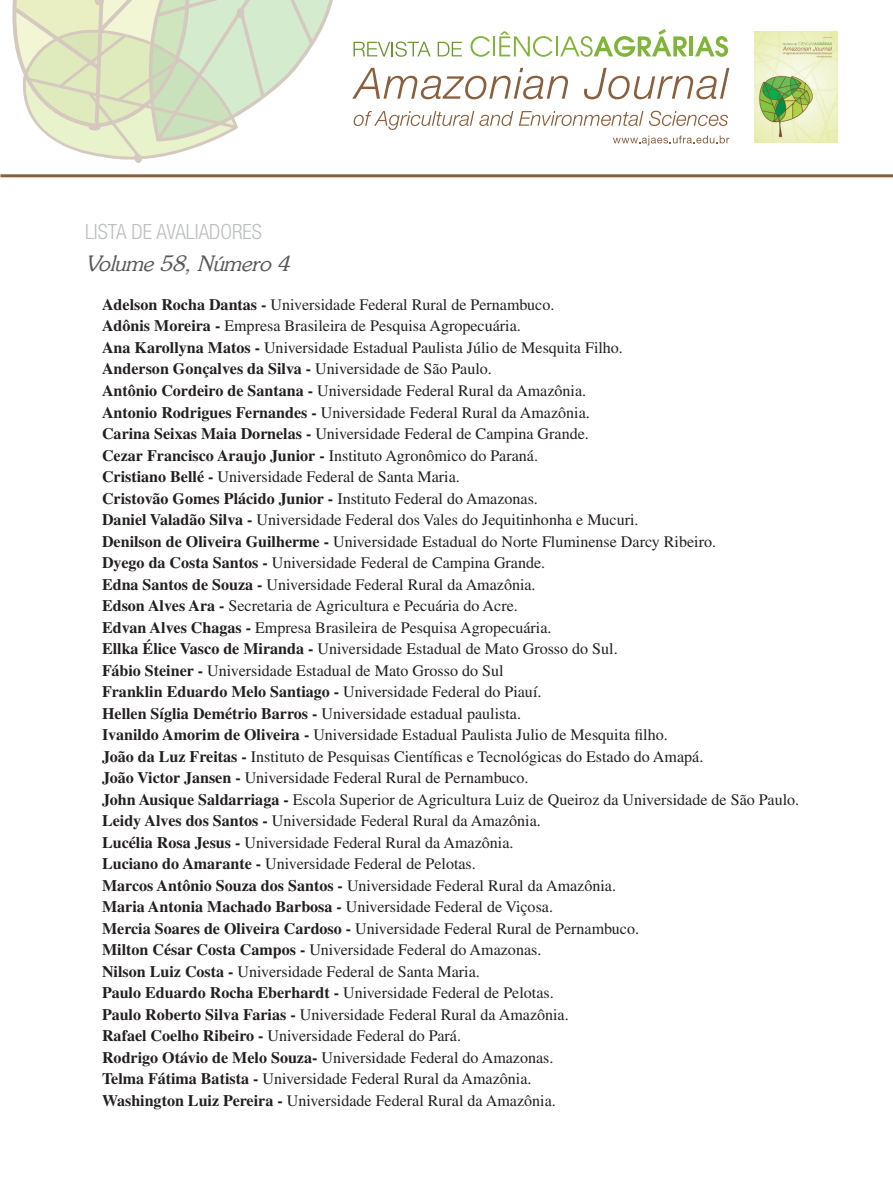
<style>
.page{position:relative;width:893px;height:1191px;background:#fff}
.page>*{position:absolute;margin:0;border:0;box-sizing:border-box;transform-origin:0 0}
.t1{font:300 condensed 21px "Helvetica Neue";color:#bcbec0}
.Título___2o_idioma{font:italic 21px "Souvenir";color:#58595b}
.avaliadores{font:16.05px "Times";color:#231f20}
.avaliadores-2{font:700 16.05px "Times";color:#231f20}
.s1{font-weight:700}
.s2{font-weight:400}
</style>
<div class="page">
<svg style="left:12px;top:0;width:321px;height:163px"></svg>
<hr style="left:0;top:174px;width:893px;height:3px;background:#8b5e3c">
<svg style="left:353px;top:41px;width:78px;height:16px"></svg>
<svg style="left:438px;top:42px;width:24px;height:14px"></svg>
<svg style="left:470px;top:36px;width:20px;height:21px"></svg>
<hr style="left:493px;top:36px;width:2px;height:20px;background:#80b539">
<svg style="left:499px;top:31px;width:54px;height:26px"></svg>
<hr style="left:556px;top:36px;width:2px;height:20px;background:#80b539">
<svg style="left:560px;top:29px;width:127px;height:28px"></svg>
<hr style="left:689px;top:36px;width:4px;height:20px;background:#80b539">
<svg style="left:695px;top:36px;width:33px;height:21px"></svg>
<svg style="left:352px;top:68px;width:216px;height:31px"></svg>
<svg style="left:584px;top:68px;width:145px;height:31px"></svg>
<svg style="left:354px;top:111px;width:159px;height:19px"></svg>
<svg style="left:519px;top:111px;width:124px;height:15px"></svg>
<svg style="left:649px;top:111px;width:79px;height:15px"></svg>
<svg style="left:613px;top:136px;width:116px;height:9px"></svg>
<img style="left:755px;top:32px;width:83px;height:110px">
<h1 class="t1" style="left:85px;top:220px;width:178px">LISTA DE AVALIADORES</h1>
<p class="Título___2o_idioma" style="left:85px;top:251px;width:206px">Volume 58, Número 4</p>
<p class="avaliadores" style="left:102px;top:295px;width:454px"><span class="s1">Adelson Rocha Dantas -</span> Universidade Federal Rural de Pernambuco.</p>
<p class="avaliadores" style="left:102px;top:317px;width:420px"><span class="s1">Adônis Moreira -</span> Empresa Brasileira de Pesquisa Agropecuária.</p>
<p class="avaliadores" style="left:102px;top:338px;width:522px"><span class="s1">Ana Karollyna Matos -</span> Universidade Estadual Paulista Júlio de Mesquita Filho.</p>
<p class="avaliadores-2" style="left:102px;top:359px;width:391px">Anderson Gonçalves da Silva - <span class="s2">Universidade de São Paulo.</span></p>
<p class="avaliadores" style="left:102px;top:381px;width:486px"><span class="s1">Antônio Cordeiro de Santana -</span> Universidade Federal Rural da Amazônia.</p>
<p class="avaliadores" style="left:102px;top:403px;width:489px"><span class="s1">Antonio Rodrigues Fernandes -</span> Universidade Federal Rural da Amazônia.</p>
<p class="avaliadores" style="left:102px;top:424px;width:488px"><span class="s1">Carina Seixas Maia Dornelas -</span> Universidade Federal de Campina Grande.</p>
<p class="avaliadores" style="left:102px;top:446px;width:437px"><span class="s1">Cezar Francisco Araujo Junior -</span> Instituto Agronômico do Paraná.</p>
<p class="avaliadores" style="left:102px;top:467px;width:359px"><span class="s1">Cristiano Bellé -</span> Universidade Federal de Santa Maria.</p>
<p class="avaliadores-2" style="left:102px;top:488px;width:437px">Cristovão Gomes Plácido Junior - <span class="s2">Instituto Federal do Amazonas.</span></p>
<p class="avaliadores" style="left:102px;top:510px;width:538px"><span class="s1">Daniel Valadão Silva -</span> Universidade Federal dos Vales do Jequitinhonha e Mucuri.</p>
<p class="avaliadores" style="left:102px;top:532px;width:615px"><span class="s1">Denilson de Oliveira Guilherme -</span> Universidade Estadual do Norte Fluminense Darcy Ribeiro.</p>
<p class="avaliadores" style="left:102px;top:553px;width:445px"><span class="s1">Dyego da Costa Santos -</span> Universidade Federal de Campina Grande.</p>
<p class="avaliadores" style="left:102px;top:575px;width:435px"><span class="s1">Edna Santos de Souza -</span> Universidade Federal Rural da Amazônia.</p>
<p class="avaliadores" style="left:102px;top:596px;width:417px"><span class="s1">Edson Alves Ara -</span> Secretaria de Agricultura e Pecuária do Acre.</p>
<p class="avaliadores" style="left:102px;top:618px;width:451px"><span class="s1">Edvan Alves Chagas -</span> Empresa Brasileira de Pesquisa Agropecuária.</p>
<p class="avaliadores" style="left:102px;top:639px;width:517px"><span class="s1">Ellka Élice Vasco de Miranda -</span> Universidade Estadual de Mato Grosso do Sul.</p>
<p class="avaliadores" style="left:102px;top:661px;width:403px"><span class="s1">Fábio Steiner -</span> Universidade Estadual de Mato Grosso do Sul</p>
<p class="avaliadores-2" style="left:102px;top:682px;width:441px">Franklin Eduardo Melo Santiago - <span class="s2">Universidade Federal do Piauí.</span></p>
<p class="avaliadores" style="left:102px;top:704px;width:420px"><span class="s1">Hellen Síglia Demétrio Barros -</span> Universidade estadual paulista.</p>
<p class="avaliadores" style="left:102px;top:726px;width:567px"><span class="s1">Ivanildo Amorim de Oliveira -</span> Universidade Estadual Paulista Julio de Mesquita filho.</p>
<p class="avaliadores" style="left:102px;top:747px;width:603px"><span class="s1">João da Luz Freitas -</span> Instituto de Pesquisas Científicas e Tecnológicas do Estado do Amapá.</p>
<p class="avaliadores" style="left:102px;top:769px;width:428px"><span class="s1">João Victor Jansen -</span> Universidade Federal Rural de Pernambuco.</p>
<p class="avaliadores" style="left:102px;top:790px;width:699px"><span class="s1">John Ausique Saldarriaga -</span> Escola Superior de Agricultura Luiz de Queiroz da Universidade de São Paulo.</p>
<p class="avaliadores" style="left:102px;top:812px;width:440px"><span class="s1">Leidy Alves dos Santos -</span> Universidade Federal Rural da Amazônia.</p>
<p class="avaliadores" style="left:102px;top:833px;width:413px"><span class="s1">Lucélia Rosa Jesus -</span> Universidade Federal Rural da Amazônia.</p>
<p class="avaliadores" style="left:102px;top:855px;width:375px"><span class="s1">Luciano do Amarante -</span> Universidade Federal de Pelotas.</p>
<p class="avaliadores" style="left:102px;top:876px;width:515px"><span class="s1">Marcos Antônio Souza dos Santos -</span> Universidade Federal Rural da Amazônia.</p>
<p class="avaliadores" style="left:102px;top:898px;width:452px"><span class="s1">Maria Antonia Machado Barbosa -</span> Universidade Federal de Viçosa.</p>
<p class="avaliadores" style="left:102px;top:919px;width:539px"><span class="s1">Mercia Soares de Oliveira Cardoso -</span> Universidade Federal Rural de Pernambuco.</p>
<p class="avaliadores" style="left:102px;top:941px;width:441px"><span class="s1">Milton César Costa Campos -</span> Universidade Federal do Amazonas.</p>
<p class="avaliadores" style="left:102px;top:962px;width:379px"><span class="s1">Nilson Luiz Costa -</span> Universidade Federal de Santa Maria.</p>
<p class="avaliadores" style="left:102px;top:984px;width:453px"><span class="s1">Paulo Eduardo Rocha Eberhardt -</span> Universidade Federal de Pelotas.</p>
<p class="avaliadores" style="left:102px;top:1005px;width:468px"><span class="s1">Paulo Roberto Silva Farias -</span> Universidade Federal Rural da Amazônia.</p>
<p class="avaliadores" style="left:102px;top:1027px;width:360px"><span class="s1">Rafael Coelho Ribeiro -</span> Universidade Federal do Pará.</p>
<p class="avaliadores" style="left:102px;top:1048px;width:453px"><span class="s1">Rodrigo Otávio de Melo Souza-</span> Universidade Federal do Amazonas.</p>
<p class="avaliadores" style="left:102px;top:1070px;width:431px"><span class="s1">Telma Fátima Batista -</span> Universidade Federal Rural da Amazônia.</p>
<p class="avaliadores" style="left:102px;top:1091px;width:455px"><span class="s1">Washington Luiz Pereira -</span> Universidade Federal Rural da Amazônia.</p>
</div>
